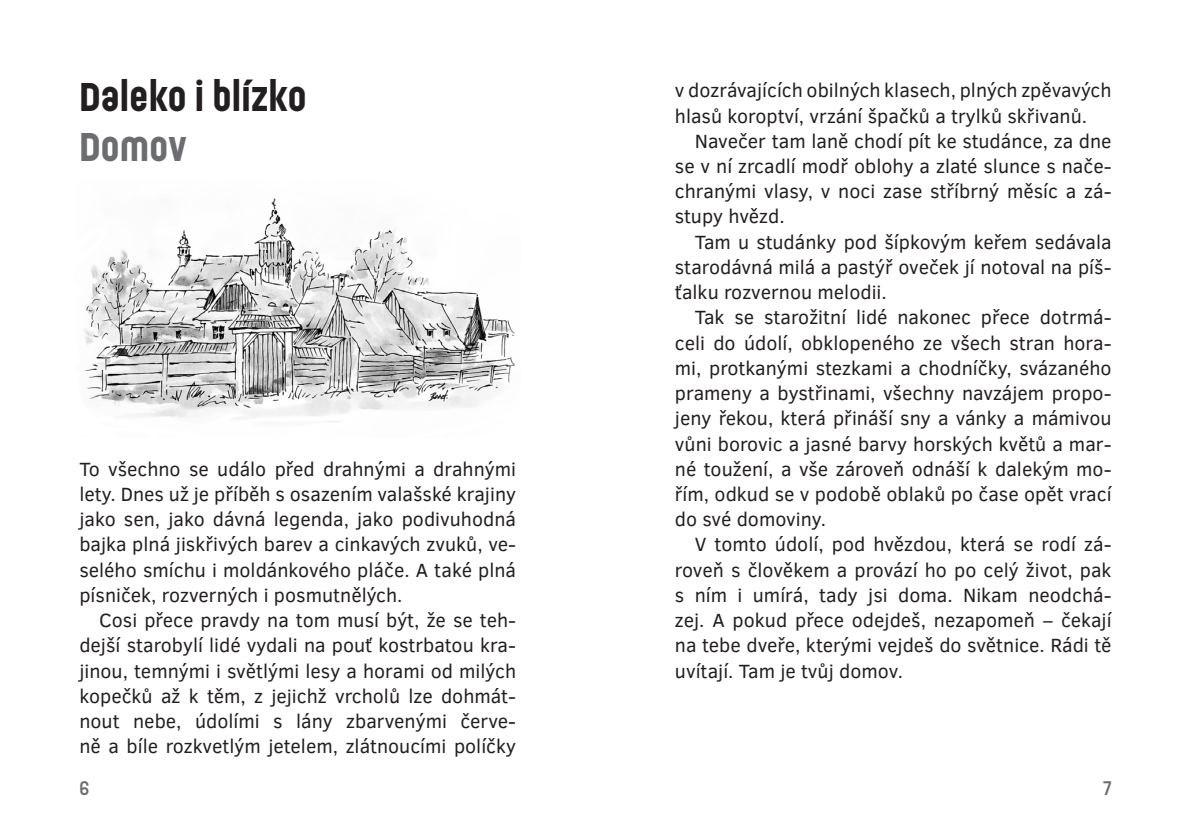
<style>
.page{position:relative;width:1191px;height:840px;background:#fff}
.page>*{position:absolute;margin:0;border:0;box-sizing:border-box;transform-origin:0 0}
.Kapitola{font:700 40px "Ladislav";color:#231f20}
.Kapitola-2{font:700 40px "Ladislav";color:#6c6d70}
.Text-deleni-Lepsi-me{font:19.6px/25.2px "Clear Sans";color:#231f20;text-align:justify}
.Text_1__odstavec{font:19.6px/25.2px "Clear Sans";color:#231f20;text-align:justify}
.t1{font:600 19.6px "Ladislav";color:#6c6d70}
</style>
<div class="page">
<img style="left:84px;top:198px;width:431px;height:225px">
<p class="Kapitola" style="left:79px;top:72px;width:229px">Daleko i blízko</p>
<p class="Kapitola-2" style="left:79px;top:122px;width:108px">Domov</p>
<p class="Text_1__odstavec" style="left:79px;top:456px;width:438px">To všechno se událo před drahnými a drahnými lety. Dnes už je příběh s osazením valašské krajiny jako sen, jako dávná legenda, jako podivuhodná bajka plná jiskřivých barev a cinkavých zvuků, ve&shy;selého smíchu i moldánkového pláče. A také plná písniček, rozverných i posmutnělých.</p>
<p class="Text-deleni-Lepsi-me" style="left:79px;top:607px;width:438px;text-indent:20px">Cosi přece pravdy na tom musí být, že se teh&shy;dejší starobylí lidé vydali na pouť kostrbatou kra&shy;jinou, temnými i světlými lesy a horami od milých kopečků až k těm, z jejichž vrcholů lze dohmát&shy;nout nebe, údolími s lány zbarvenými červe&shy;ně a bíle rozkvetlým jetelem, zlátnoucími políčky</p>
<p class="Text-deleni-Lepsi-me" style="left:675px;top:78px;width:438px">v dozrávajících obilných klasech, plných zpěvavých hlasů koroptví, vrzání špačků a trylků skřivanů.</p>
<p class="Text-deleni-Lepsi-me" style="left:675px;top:128px;width:438px;text-indent:20px">Navečer tam laně chodí pít ke studánce, za dne se v ní zrcadlí modř oblohy a zlaté slunce s nače&shy;chranými vlasy, v noci zase stříbrný měsíc a zá&shy;stupy hvězd.</p>
<p class="Text-deleni-Lepsi-me" style="left:675px;top:229px;width:438px;text-indent:20px">Tam u studánky pod šípkovým keřem sedávala starodávná milá a pastýř oveček jí notoval na píš&shy;ťalku rozvernou melodii.</p>
<p class="Text-deleni-Lepsi-me" style="left:675px;top:305px;width:438px;text-indent:20px">Tak se starožitní lidé nakonec přece dotrmá&shy;celi do údolí, obklopeného ze všech stran hora&shy;mi, protkanými stezkami a chodníčky, svázaného prameny a bystřinami, všechny navzájem propo&shy;jeny řekou, která přináší sny a vánky a mámivou vůni borovic a jasné barvy horských květů a mar&shy;né toužení, a vše zároveň odnáší k dalekým mo&shy;řím, odkud se v podobě oblaků po čase opět vrací do své domoviny.</p>
<p class="Text-deleni-Lepsi-me" style="left:675px;top:531px;width:438px;text-indent:20px">V tomto údolí, pod hvězdou, která se rodí zá&shy;roveň s člověkem a provází ho po celý život, pak s ním i umírá, tady jsi doma. Nikam neodchá&shy;zej. A pokud přece odejdeš, nezapomeň – čekají na tebe dveře, kterými vejdeš do světnice. Rádi tě uvítají. Tam je tvůj domov.</p>
<p class="t1" style="left:79px;top:775px;width:11px">6</p>
<p class="t1" style="left:1103px;top:775px;width:9px">7</p>
</div>
